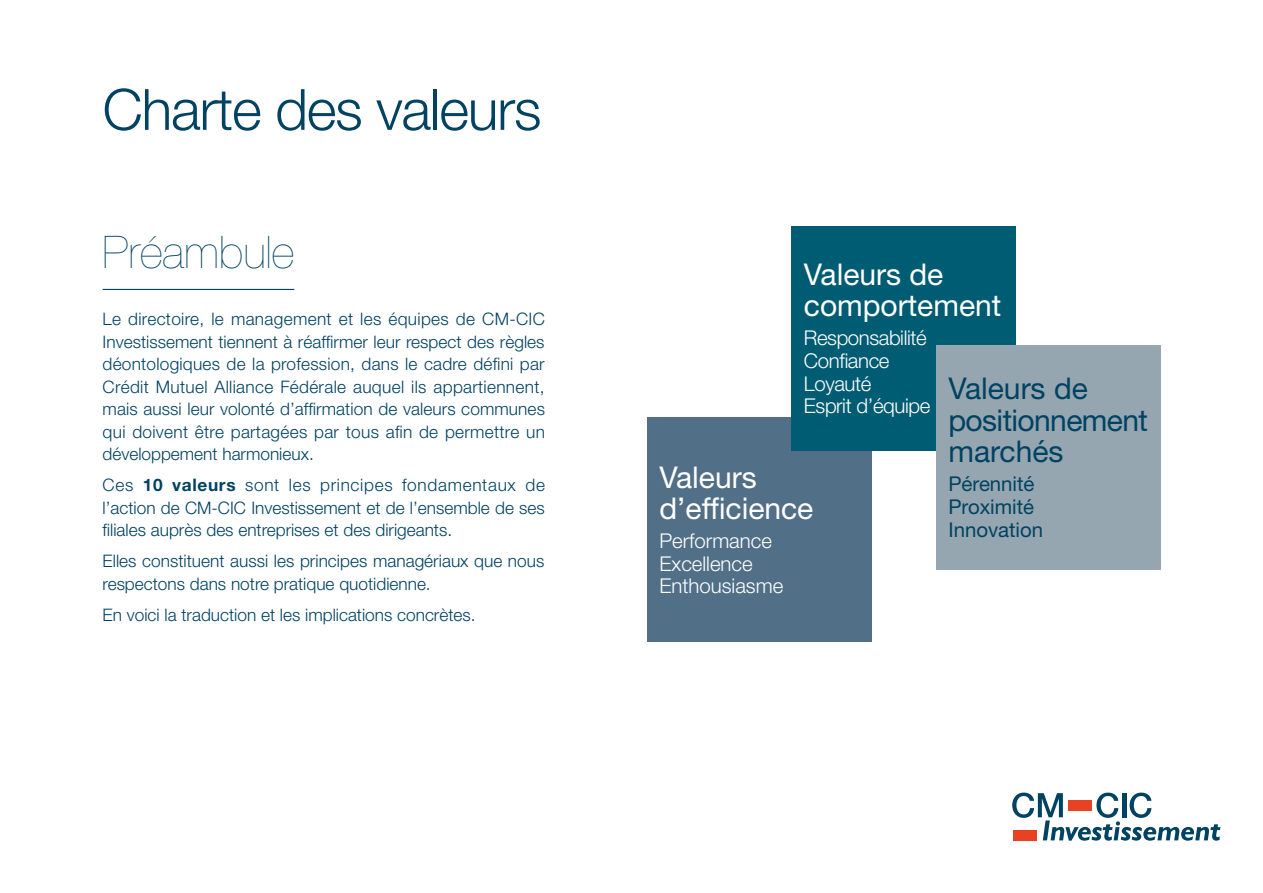
<style>
.page{position:relative;width:1263px;height:893px;background:#fff}
.page>*{position:absolute;margin:0;border:0;box-sizing:border-box;transform-origin:0 0}
.t1{font:300 57px "Helvetica Neue";letter-spacing:-.02em;color:#004262}
.t2{font:200 45px "Helvetica Neue LT Std";color:#004262}
.t3{font:30px/31.5px "Helvetica Neue LT Std";color:#fff}
.t4{font:30px/31.5px "Helvetica Neue LT Std";letter-spacing:-.02em;color:#004262}
.t5{font:300 20.4px/22.6px "Helvetica Neue";letter-spacing:-.02em;color:#fff}
.t6{font:300 20.4px/22.6px "Helvetica Neue";color:#fff}
.t7{font:20.4px/22.6px "Helvetica Neue";color:#004262}
.t8{font:300 17.25px/22.5px "Helvetica Neue";color:#004262;text-align:justify}
.s1{font-weight:700}
</style>
<div class="page">
<div style="left:647px;top:417px;width:224px;height:225px;background:#516f87"></div>
<div style="left:791px;top:226px;width:225px;height:225px;background:#005c72"></div>
<div style="left:936px;top:345px;width:224px;height:225px;background:#95a6b0"></div>
<svg style="left:1012px;top:793px;width:208px;height:48px"></svg>
<div style="left:1013px;top:830px;width:23px;height:10px;background:#e84224"></div>
<div style="left:1069px;top:800px;width:23px;height:10px;background:#e84224"></div>
<hr style="left:103px;top:289px;width:191px;height:1px;background:#004262">
<h1 class="t1" style="left:103px;top:75px;width:440px">Charte des valeurs</h1>
<h2 class="t2" style="left:103px;top:226px;width:193px">Préambule</h2>
<p class="t8" style="left:103px;top:308px;width:444px">Le directoire, le management et les équipes de CM-CIC Investissement tiennent à réaffirmer leur respect des règles déontologiques de la profession, dans le cadre défini par Crédit Mutuel Alliance Fédérale auquel ils appartiennent, mais aussi leur volonté d’affirmation de valeurs communes qui doivent être partagées par tous afin de permettre un développement harmonieux.</p>
<p class="t8" style="left:103px;top:474px;width:444px">Ces <span class="s1">10 valeurs</span> sont les principes fondamentaux de l’action de CM-CIC Investissement et de l’ensemble de ses filiales auprès des entreprises et des dirigeants.</p>
<p class="t8" style="left:103px;top:550px;width:443px">Elles constituent aussi les principes managériaux que nous respectons dans notre pratique quotidienne.</p>
<p class="t8" style="left:103px;top:603px;width:374px">En voici la traduction et les implications concrètes.</p>
<h3 class="t3" style="left:804px;top:258px;width:199px">Valeurs de comportement</h3>
<p class="t5" style="left:804px;top:326px;width:128px">Responsabilité<br>Confiance<br>Loyauté<br>Esprit d’équipe</p>
<h3 class="t4" style="left:948px;top:372px;width:201px">Valeurs de positionnement marchés</h3>
<p class="t7" style="left:948px;top:472px;width:96px">Pérennité<br>Proximité<br>Innovation</p>
<h3 class="t3" style="left:659px;top:461px;width:155px">Valeurs d’efficience</h3>
<p class="t6" style="left:659px;top:529px;width:125px">Performance<br>Excellence<br>Enthousiasme</p>
</div>
